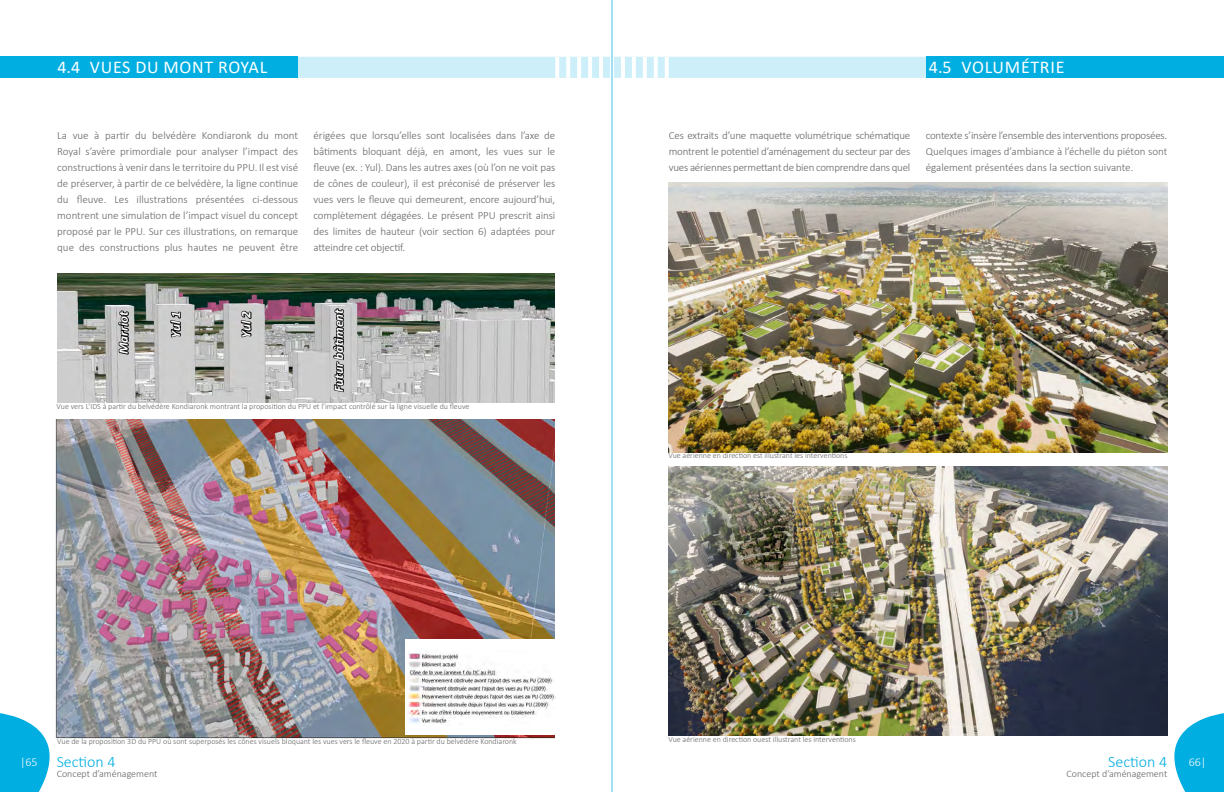
<style>
.page{position:relative;width:1224px;height:792px;background:#fff}
.page>*{position:absolute;margin:0;border:0;box-sizing:border-box;transform-origin:0 0}
.t1{font:18px "Calibri";letter-spacing:.04em;color:#fff}
.t2{font:300 16px "Calibri";color:#00aee1}
.t3{font:italic 700 13.2px "Calibri";color:#fff}
.t4{font:300 12px "Calibri";color:#fff}
.t5{font:300 11px/16px "Calibri";letter-spacing:-.01em;color:#646464;text-align:justify}
.t6{font:300 10px "Calibri";color:#646464}
.t7{font:300 8px "Calibri";color:#646363}
</style>
<div class="page">
<svg style="left:1146px;top:713px;width:78px;height:79px"></svg>
<svg style="left:0;top:713px;width:50px;height:79px"></svg>
<div style="left:0;top:57px;width:1224px;height:21px;background:#cdeff9"></div>
<div style="left:0;top:57px;width:298px;height:21px;background:#00aee1"></div>
<svg style="left:555px;top:57px;width:4px;height:21px"></svg>
<svg style="left:566px;top:57px;width:4px;height:21px"></svg>
<hr style="left:577px;top:57px;width:4px;height:21px;background:#fff">
<hr style="left:588px;top:57px;width:4px;height:21px;background:#fff">
<hr style="left:599px;top:57px;width:4px;height:21px;background:#fff">
<svg style="left:610px;top:57px;width:4px;height:21px"></svg>
<hr style="left:621px;top:57px;width:4px;height:21px;background:#fff">
<hr style="left:632px;top:57px;width:4px;height:21px;background:#fff">
<hr style="left:643px;top:57px;width:4px;height:21px;background:#fff">
<svg style="left:654px;top:57px;width:4px;height:21px"></svg>
<svg style="left:665px;top:57px;width:4px;height:21px"></svg>
<div style="left:926px;top:57px;width:298px;height:21px;background:#00aee1"></div>
<img style="left:57px;top:274px;width:498px;height:128px">
<img style="left:55px;top:420px;width:500px;height:319px">
<div style="left:405px;top:639px;width:150px;height:96px;background:#fff"></div>
<img style="left:408px;top:652px;width:147px;height:73px">
<svg style="left:179px;top:293px;width:4px;height:4px"></svg>
<hr style="left:612px;top:0;width:1px;height:792px;background:#00aee1">
<svg style="left:114px;top:309px;width:19px;height:47px"></svg>
<svg style="left:240px;top:310px;width:13px;height:28px"></svg>
<svg style="left:329px;top:307px;width:29px;height:86px;background:#989798"></svg>
<svg style="left:169px;top:310px;width:13px;height:28px"></svg>
<img style="left:668px;top:183px;width:499px;height:269px">
<img style="left:668px;top:466px;width:499px;height:269px">
<h1 class="t1" style="left:57px;top:55px;width:211px">4.4 VUES DU MONT ROYAL</h1>
<h1 class="t1" style="left:929px;top:55px;width:137px">4.5 VOLUMÉTRIE</h1>
<p class="t5" style="left:57px;top:127px;width:242px">La vue à partir du belvédère Kondiaronk du mont Royal s’avère primordiale pour analyser l’impact des constructions à venir dans le territoire du PPU. Il est visé de préserver, à partir de ce belvédère, la ligne continue du fleuve. Les illustrations présentées ci-dessous montrent une simulation de l’impact visuel du concept proposé par le PPU. Sur ces illustrations, on remarque que des constructions plus hautes ne peuvent être</p>
<p class="t5" style="left:314px;top:127px;width:243px">érigées que lorsqu’elles sont localisées dans l’axe de bâtiments bloquant déjà, en amont, les vues sur le fleuve (ex. : Yul). Dans les autres axes (où l’on ne voit pas de cônes de couleur), il est préconisé de préserver les vues vers le fleuve qui demeurent, encore aujourd’hui, complètement dégagées. Le présent PPU prescrit ainsi des limites de hauteur (voir section 6) adaptées pour atteindre cet objectif.</p>
<p class="t3" style="left:114px;top:354px;width:44px;rotate:-90deg">Marriot</p>
<p class="t3" style="left:237px;top:338px;width:28px;rotate:-90deg">Yul 2</p>
<p class="t3" style="left:329px;top:392px;width:84px;rotate:-90deg">Futur bâtiment</p>
<p class="t3" style="left:166px;top:338px;width:28px;rotate:-90deg">Yul 1</p>
<p class="t7" style="left:57px;top:401px;width:414px">Vue vers L’IDS à partir du belvédère Kondiaronk montrant la proposition du PPU et l’impact contrôlé sur la ligne visuelle du fleuve</p>
<p class="t7" style="left:57px;top:736px;width:461px">Vue de la proposition 3D du PPU où sont superposés les cônes visuels bloquant les vues vers le fleuve en 2020 à partir du belvédère Kondiaronk</p>
<p class="t5" style="left:669px;top:127px;width:243px">Ces extraits d’une maquette volumétrique schématique montrent le potentiel d’aménagement du secteur par des vues aériennes permettant de bien comprendre dans quel</p>
<p class="t5" style="left:926px;top:127px;width:243px">contexte s’insère l’ensemble des interventions proposées.<br>Quelques images d’ambiance à l’échelle du piéton sont également présentées dans la section suivante.</p>
<p class="t7" style="left:668px;top:451px;width:181px">Vue aérienne en direction est illustrant les interventions</p>
<p class="t7" style="left:668px;top:735px;width:189px">Vue aérienne en direction ouest illustrant les interventions</p>
<h2 class="t2" style="left:57px;top:752px;width:61px">Section 4</h2>
<p class="t6" style="left:57px;top:768px;width:102px">Concept d’aménagement</p>
<h2 class="t2" style="left:1108px;top:752px;width:61px">Section 4</h2>
<p class="t6" style="left:1067px;top:768px;width:102px">Concept d’aménagement</p>
<p class="t4" style="left:20px;top:755px;width:19px">|65</p>
<p class="t4" style="left:1189px;top:755px;width:19px">66|</p>
</div>
